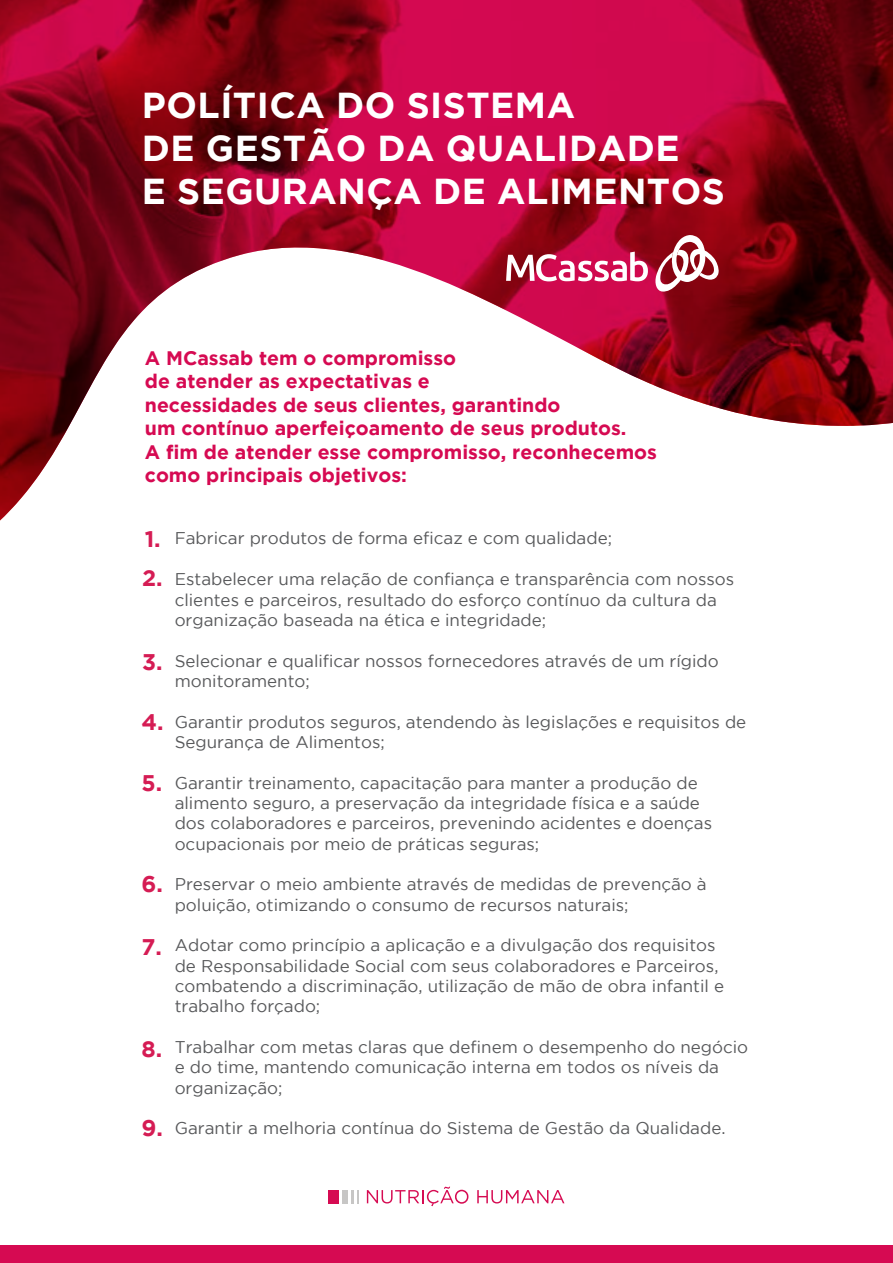
<style>
.page{position:relative;width:893px;height:1263px;background:#fff}
.page>*{position:absolute;margin:0;border:0;box-sizing:border-box;transform-origin:0 0}
.t1{font:700 36px/43.2px "Gotham";letter-spacing:.015em;color:#fff}
.t2{font:700 22.65px/39.3px "Gotham";color:#d51c54}
.t3{font:700 19.5px/23.4px "Gotham";color:#d60a52}
.t4{font:16.95px/20.4px "Gotham";color:#58595b}
</style>
<div class="page">
<img style="left:0;top:0;width:893px;height:520px">
<svg style="left:506px;top:252px;width:142px;height:29px"></svg>
<svg style="left:654px;top:235px;width:65px;height:57px"></svg>
<div style="left:0;top:1246px;width:893px;height:17px;background:#d60a52"></div>
<svg style="left:367px;top:1186px;width:102px;height:20px"></svg>
<svg style="left:477px;top:1190px;width:87px;height:13px"></svg>
<div style="left:342px;top:1190px;width:6px;height:13px;background:#c7c6c5"></div>
<div style="left:328px;top:1190px;width:11px;height:13px;background:#d60b52"></div>
<svg style="left:351px;top:1190px;width:8px;height:13px"></svg>
<h1 class="t1" style="left:142px;top:82px;width:584px">POLÍTICA DO SISTEMA<br>DE GESTÃO DA QUALIDADE<br>E SEGURANÇA DE ALIMENTOS</h1>
<p class="t3" style="left:145px;top:346px;width:514px">A MCassab tem o compromisso<br>de atender as expectativas e<br>necessidades de seus clientes, garantindo<br>um contínuo aperfeiçoamento de seus produtos.<br>A fim de atender esse compromisso, reconhecemos como principais objetivos:</p>
<h2 class="t2" style="left:142px;top:519px;width:22px">1.<br>2.</h2>
<h2 class="t2" style="left:142px;top:641px;width:22px">3.</h2>
<h2 class="t2" style="left:142px;top:702px;width:24px">4.</h2>
<h2 class="t2" style="left:142px;top:762px;width:22px">5.</h2>
<h2 class="t2" style="left:142px;top:863px;width:23px">6.</h2>
<h2 class="t2" style="left:142px;top:927px;width:22px">7.</h2>
<h2 class="t2" style="left:142px;top:1029px;width:22px">8.</h2>
<h2 class="t2" style="left:142px;top:1108px;width:23px">9.</h2>
<p class="t4" style="left:175px;top:528px;width:439px">Fabricar produtos de forma eficaz e com qualidade;</p>
<p class="t4" style="left:175px;top:569px;width:561px">Estabelecer uma relação de confiança e transparência com nossos clientes e parceiros, resultado do esforço contínuo da cultura da organização baseada na ética e integridade;</p>
<p class="t4" style="left:175px;top:650px;width:546px">Selecionar e qualificar nossos fornecedores através de um rígido monitoramento;</p>
<p class="t4" style="left:175px;top:711px;width:573px">Garantir produtos seguros, atendendo às legislações e requisitos de<br>Segurança de Alimentos;</p>
<p class="t4" style="left:175px;top:772px;width:539px">Garantir treinamento, capacitação para manter a produção de alimento seguro, a preservação da integridade física e a saúde dos colaboradores e parceiros, prevenindo acidentes e doenças ocupacionais por meio de práticas seguras;</p>
<p class="t4" style="left:175px;top:874px;width:534px">Preservar o meio ambiente através de medidas de prevenção à poluição, otimizando o consumo de recursos naturais;</p>
<p class="t4" style="left:175px;top:935px;width:551px">Adotar como princípio a aplicação e a divulgação dos requisitos de Responsabilidade Social com seus colaboradores e Parceiros, combatendo a discriminação, utilização de mão de obra infantil e trabalho forçado;</p>
<p class="t4" style="left:175px;top:1036px;width:575px">Trabalhar com metas claras que definem o desempenho do negócio e do time, mantendo comunicação interna em todos os níveis da organização;</p>
<p class="t4" style="left:175px;top:1118px;width:552px">Garantir a melhoria contínua do Sistema de Gestão da Qualidade.</p>
</div>
